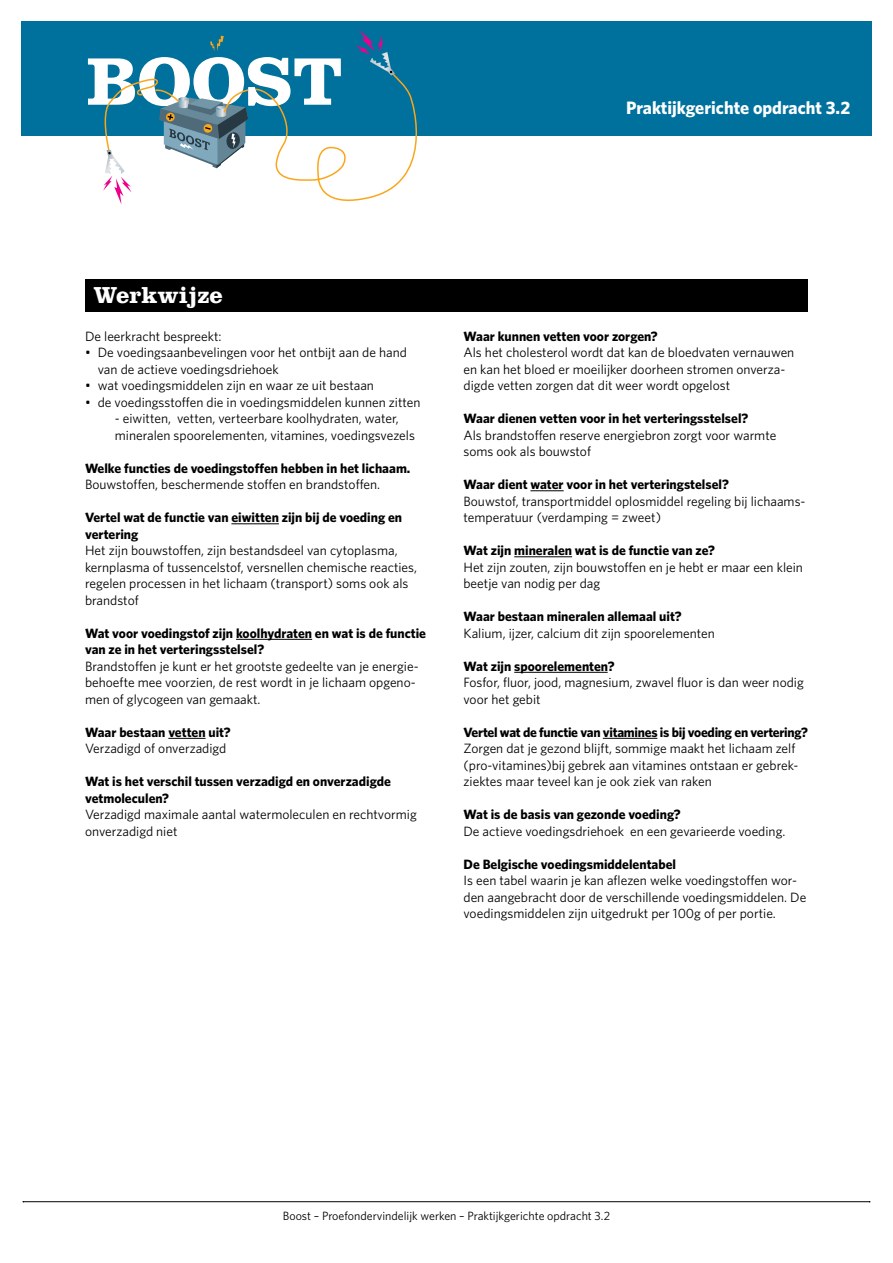
<style>
.page{position:relative;width:893px;height:1263px;background:#fff}
.page>*{position:absolute;margin:0;border:0;box-sizing:border-box;transform-origin:0 0}
.t1{font:700 24px "Clarendon LT Std";color:#fff}
.t2{font:700 18px "Whitney";color:#fff}
.t3{font:13.5px/16.5px "Whitney";color:#000}
.t4{font:700 13.5px/16.5px "Whitney";color:#000}
.t5{font:700 13.5px "Whitney";letter-spacing:-.02em;color:#000}
.t6{font:12px "Whitney";color:#000}
</style>
<div class="page">
<div style="left:21px;top:21px;width:851px;height:115px;background:#00719c"></div>
<hr style="left:23px;top:1201px;width:847px;height:1px;background:#000">
<svg style="left:88px;top:30px;width:330px;height:175px"></svg>
<hr style="left:231px;top:523px;width:48px;height:1px;background:#000">
<hr style="left:236px;top:639px;width:76px;height:1px;background:#000">
<hr style="left:168px;top:738px;width:38px;height:1px;background:#000">
<hr style="left:530px;top:490px;width:34px;height:1px;background:#000">
<hr style="left:514px;top:556px;width:58px;height:1px;background:#000">
<hr style="left:514px;top:672px;width:94px;height:1px;background:#000">
<hr style="left:603px;top:738px;width:54px;height:1px;background:#000">
<div style="left:85px;top:279px;width:723px;height:33px;background:#000"></div>
<h2 class="t2" style="left:626px;top:97px;width:226px">Praktijkgerichte opdracht 3.2</h2>
<h1 class="t1" style="left:94px;top:281px;width:131px">Werkwijze</h1>
<p class="t3" style="left:85px;top:327px;width:138px">De leerkracht bespreekt:</p>
<p class="t3" style="left:98px;top:344px;width:311px;text-indent:-13px">• De voedingsaanbevelingen voor het ontbijt aan de hand van de actieve voedingsdriehoek</p>
<p class="t3" style="left:85px;top:377px;width:290px">• wat voedingsmiddelen zijn en waar ze uit bestaan</p>
<p class="t3" style="left:85px;top:393px;width:337px">• de voedingsstoffen die in voedingsmiddelen kunnen zitten</p>
<p class="t3" style="left:115px;top:410px;width:302px">- eiwitten, vetten, verteerbare koolhydraten, water, mineralen spoorelementen, vitamines, voedingsvezels</p>
<p class="t4" style="left:85px;top:459px;width:327px">Welke functies de voedingstoffen hebben in het lichaam.</p>
<p class="t3" style="left:85px;top:476px;width:297px">Bouwstoffen, beschermende stoffen en brandstoffen.</p>
<p class="t4" style="left:85px;top:509px;width:319px">Vertel wat de functie van eiwitten zijn bij de voeding en vertering</p>
<p class="t3" style="left:85px;top:542px;width:334px">Het zijn bouwstoffen, zijn bestandsdeel van cytoplasma, kernplasma of tussencelstof, versnellen chemische reacties, regelen processen in het lichaam (transport) soms ook als brandstof</p>
<p class="t4" style="left:85px;top:624px;width:343px">Wat voor voedingstof zijn koolhydraten en wat is de functie van ze in het verteringsstelsel?</p>
<p class="t3" style="left:85px;top:657px;width:335px">Brandstoffen je kunt er het grootste gedeelte van je energie&shy;behoefte mee voorzien, de rest wordt in je lichaam opgeno&shy;men of glycogeen van gemaakt.</p>
<p class="t4" style="left:85px;top:723px;width:147px">Waar bestaan vetten uit?</p>
<p class="t3" style="left:85px;top:740px;width:143px">Verzadigd of onverzadigd</p>
<p class="t4" style="left:85px;top:773px;width:307px">Wat is het verschil tussen verzadigd en onverzadigde vetmoleculen?</p>
<p class="t3" style="left:85px;top:806px;width:333px">Verzadigd maximale aantal watermoleculen en rechtvormig onverzadigd niet</p>
<p class="t4" style="left:463px;top:327px;width:196px">Waar kunnen vetten voor zorgen?</p>
<p class="t3" style="left:463px;top:344px;width:332px">Als het cholesterol wordt dat kan de bloedvaten vernauwen en kan het bloed er moeilijker doorheen stromen onverza&shy;digde vetten zorgen dat dit weer wordt opgelost</p>
<p class="t4" style="left:463px;top:410px;width:286px">Waar dienen vetten voor in het verteringsstelsel?</p>
<p class="t3" style="left:463px;top:426px;width:314px">Als brandstoffen reserve energiebron zorgt voor warmte soms ook als bouwstof</p>
<p class="t4" style="left:463px;top:476px;width:267px">Waar dient water voor in het verteringstelsel?</p>
<p class="t3" style="left:463px;top:492px;width:343px">Bouwstof, transportmiddel oplosmiddel regeling bij lichaams&shy;temperatuur (verdamping = zweet)</p>
<p class="t4" style="left:463px;top:542px;width:253px">Wat zijn mineralen wat is de functie van ze?</p>
<p class="t3" style="left:463px;top:558px;width:341px">Het zijn zouten, zijn bouwstoffen en je hebt er maar een klein beetje van nodig per dag</p>
<p class="t4" style="left:463px;top:608px;width:219px">Waar bestaan mineralen allemaal uit?</p>
<p class="t3" style="left:463px;top:624px;width:253px">Kalium, ijzer, calcium dit zijn spoorelementen</p>
<p class="t4" style="left:463px;top:657px;width:152px">Wat zijn spoorelementen?</p>
<p class="t3" style="left:463px;top:674px;width:342px">Fosfor, fluor, jood, magnesium, zwavel fluor is dan weer nodig voor het gebit</p>
<p class="t5" style="left:463px;top:724px;width:346px">Vertel wat de functie van vitamines is bij voeding en vertering?</p>
<p class="t3" style="left:463px;top:740px;width:337px">Zorgen dat je gezond blijft, sommige maakt het lichaam zelf (pro-vitamines)bij gebrek aan vitamines ontstaan er gebrek&shy;ziektes maar teveel kan je ook ziek van raken</p>
<p class="t4" style="left:463px;top:806px;width:219px">Wat is de basis van gezonde voeding?</p>
<p class="t3" style="left:463px;top:822px;width:323px">De actieve voedingsdriehoek en een gevarieerde voeding.</p>
<p class="t4" style="left:463px;top:855px;width:214px">De Belgische voedingsmiddelentabel</p>
<p class="t3" style="left:463px;top:872px;width:344px">Is een tabel waarin je kan aflezen welke voedingstoffen wor&shy;den aangebracht door de verschillende voedingsmiddelen. De voedingsmiddelen zijn uitgedrukt per 100g of per portie.</p>
<p class="t6" style="left:283px;top:1209px;width:329px">Boost – Proefondervindelijk werken – Praktijkgerichte opdracht 3.2</p>
</div>
